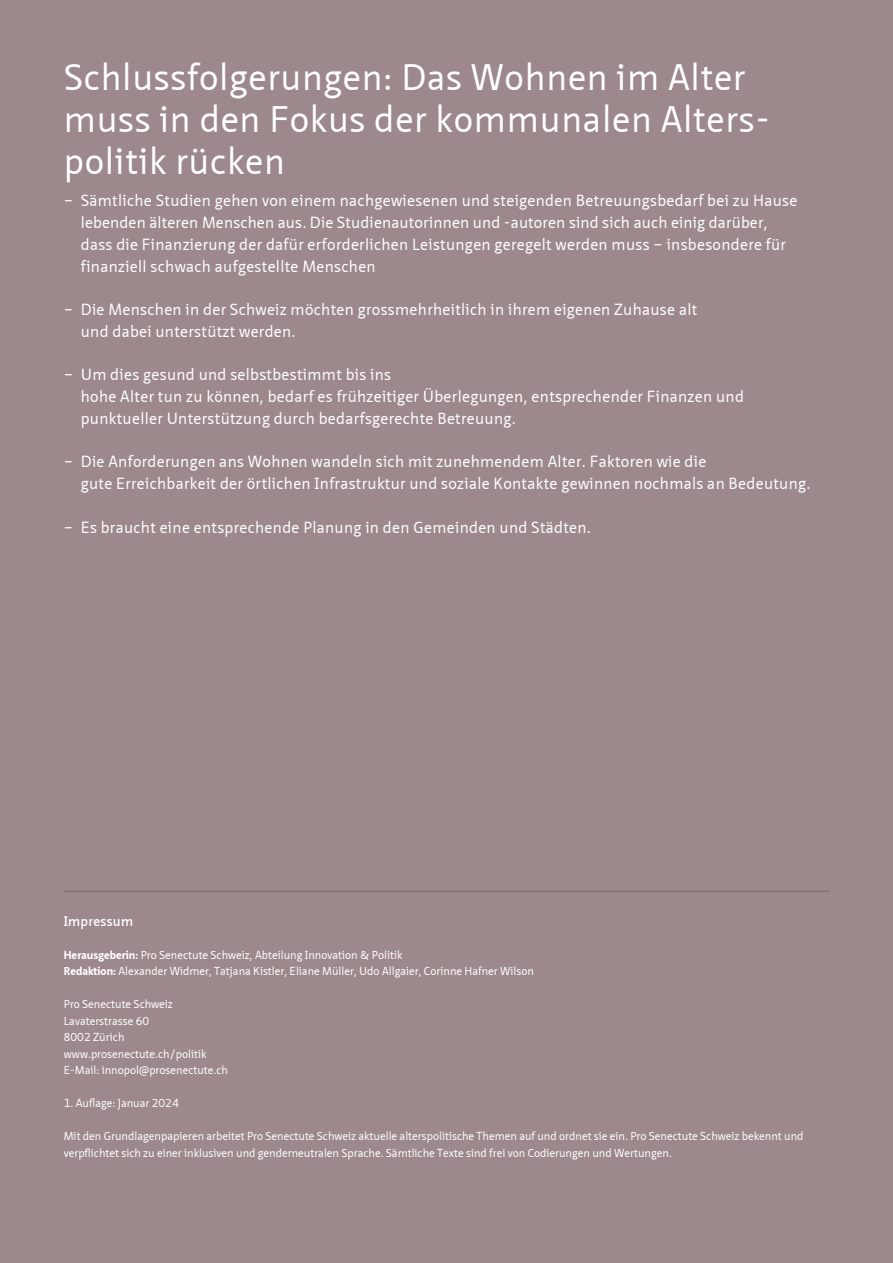
<style>
.page{position:relative;width:893px;height:1263px;background:#9d898b}
.page>*{position:absolute;margin:0;border:0;box-sizing:border-box;transform-origin:0 0}
.Titel_Gundtext{font:36px/42px "Neue Sans Pro";letter-spacing:.02em;color:#fff}
.Grundtext{font:15.75px/21.8px "Neue Sans Pro";letter-spacing:.02em;color:#fff}
.Titel_Impressum{font:600 13.5px "Neue Sans Pro";letter-spacing:.02em;color:#fff}
.Text_Impressum{font:11.25px/16.5px "Neue Sans Pro";color:#fff}
.s1{font-weight:700}
</style>
<div class="page">
<hr style="left:64px;top:891px;width:765px;height:1px;background:#7e666a">
<p class="Titel_Gundtext" style="left:64px;top:56px;width:702px">Schlussfolgerungen: Das Wohnen im Alter muss in den Fokus der kommunalen Alters&shy;politik rücken</p>
<p class="Grundtext" style="left:81px;top:190px;width:718px;text-indent:-17px">– Sämtliche Studien gehen von einem nachgewiesenen und steigenden Betreuungsbedarf bei zu Hause lebenden älteren Menschen aus. Die Studienautorinnen und -autoren sind sich auch einig darüber, dass die Finanzierung der dafür erforderlichen Leistungen geregelt werden muss – insbesondere für finanziell schwach aufgestellte Menschen</p>
<p class="Grundtext" style="left:81px;top:298px;width:618px;text-indent:-17px">– Die Menschen in der Schweiz möchten grossmehrheitlich in ihrem eigenen Zuhause alt und dabei unterstützt werden.</p>
<p class="Grundtext" style="left:81px;top:364px;width:665px;text-indent:-17px">– Um dies gesund und selbstbestimmt bis ins<br>hohe Alter tun zu können, bedarf es frühzeitiger Überlegungen, entsprechender Finanzen und punktueller Unterstützung durch bedarfsgerechte Betreuung.</p>
<p class="Grundtext" style="left:81px;top:451px;width:731px;text-indent:-17px">– Die Anforderungen ans Wohnen wandeln sich mit zunehmendem Alter. Faktoren wie die<br>gute Erreichbarkeit der örtlichen Infrastruktur und soziale Kontakte gewinnen nochmals an Bedeutung.</p>
<p class="Grundtext" style="left:64px;top:516px;width:529px">– Es braucht eine entsprechende Planung in den Gemeinden und Städten.</p>
<p class="Titel_Impressum" style="left:64px;top:912px;width:71px">Impressum</p>
<p class="Text_Impressum" style="left:64px;top:946px;width:472px"><span class="s1">Herausgeberin:</span> Pro Senectute Schweiz, Abteilung Innovation &amp; Politik<br><span class="s1">Redaktion:</span> Alexander Widmer, Tatjana Kistler, Eliane Müller, Udo Allgaier, Corinne Hafner Wilson</p>
<p class="Text_Impressum" style="left:64px;top:996px;width:111px">Pro Senectute Schweiz</p>
<p class="Text_Impressum" style="left:64px;top:1012px;width:87px">Lavaterstrasse 60</p>
<p class="Text_Impressum" style="left:64px;top:1029px;width:62px">8002 Zürich</p>
<p class="Text_Impressum" style="left:64px;top:1045px;width:144px">www.prosenectute.ch/politik</p>
<p class="Text_Impressum" style="left:64px;top:1062px;width:166px">E-Mail: innopol@prosenectute.ch</p>
<p class="Text_Impressum" style="left:64px;top:1095px;width:116px">1. Auflage: Januar 2024</p>
<p class="Text_Impressum" style="left:64px;top:1128px;width:741px">Mit den Grundlagenpapieren arbeitet Pro Senectute Schweiz aktuelle alterspolitische Themen auf und ordnet sie ein. Pro Senectute Schweiz bekennt und verpflichtet sich zu einer inklusiven und genderneutralen Sprache. Sämtliche Texte sind frei von Codierungen und Wertungen.</p>
</div>
